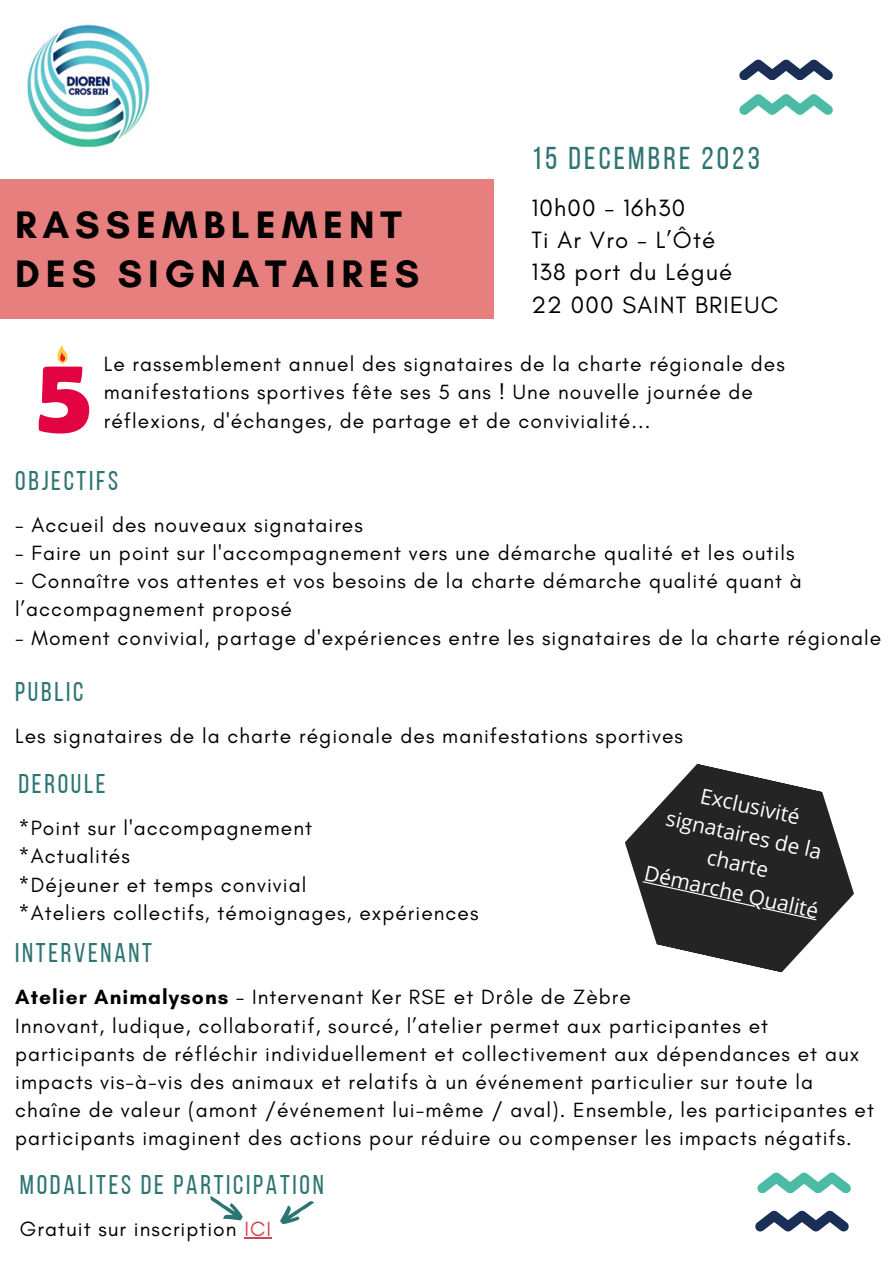
<style>
.page{position:relative;width:893px;height:1264px;background:#fff}
.page>*{position:absolute;margin:0;border:0;box-sizing:border-box;transform-origin:0 0}
.t1{font:700 39px "Glacial Indifference";letter-spacing:.15em;color:#000}
.t2{font:31.5px "Bebas Neue";letter-spacing:.1em;color:#2d7573}
.t3{font:27px "Bebas Neue";letter-spacing:.1em;color:#2d7573}
.t4{font:24px "Glacial Indifference";letter-spacing:.05em;color:#000}
.t5{font:21px/28px "Glacial Indifference";letter-spacing:.05em;color:#000}
.t6{font:21px "Open Sans";color:#fff}
.s1{font-weight:700}
.s2{color:#cf4354}
</style>
<div class="page">
<svg style="left:739px;top:94px;width:93px;height:20px"></svg>
<svg style="left:739px;top:60px;width:93px;height:20px"></svg>
<svg style="left:757px;top:1172px;width:93px;height:20px"></svg>
<svg style="left:755px;top:1210px;width:93px;height:20px"></svg>
<div style="left:0;top:179px;width:493px;height:140px;background:#e77f7e"></div>
<svg style="left:244px;top:1237px;width:28px;height:1px"></svg>
<img style="left:27px;top:24px;width:123px;height:124px">
<svg style="left:625px;top:764px;width:229px;height:208px;fill:#242424"></svg>
<svg style="left:210px;top:1196px;width:33px;height:25px"></svg>
<svg style="left:280px;top:1201px;width:34px;height:24px"></svg>
<svg style="left:39px;top:345px;width:50px;height:88px"></svg>
<div style="left:642px;top:881px;width:174px;height:39px;background:#242424"></div>
<p class="t1" style="left:15px;top:201px;width:388px">RASSEMBLEMENT</p>
<p class="t1" style="left:15px;top:250px;width:405px">DES SIGNATAIRES</p>
<p class="t2" style="left:531px;top:145px;width:230px">15 DECEMBRE 2023</p>
<p class="t4" style="left:531px;top:193px;width:155px">10h00 - 16h30</p>
<p class="t4" style="left:531px;top:225px;width:185px">Ti Ar Vro - L’Ôté</p>
<p class="t4" style="left:531px;top:257px;width:202px">138 port du Légué</p>
<p class="t4" style="left:531px;top:290px;width:248px">22 000 SAINT BRIEUC</p>
<p class="t5" style="left:104px;top:350px;width:682px">Le rassemblement annuel des signataires de la charte régionale des manifestations sportives fête ses 5 ans ! Une nouvelle journée de réflexions, d'échanges, de partage et de convivialité...</p>
<p class="t3" style="left:15px;top:469px;width:104px">OBJECTIFS</p>
<p class="t5" style="left:15px;top:510px;width:349px">- Accueil des nouveaux signataires</p>
<p class="t5" style="left:15px;top:538px;width:780px">- Faire un point sur l'accompagnement vers une démarche qualité et les outils</p>
<p class="t5" style="left:15px;top:566px;width:788px">- Connaître vos attentes et vos besoins de la charte démarche qualité quant à l’accompagnement proposé</p>
<p class="t5" style="left:15px;top:623px;width:867px">- Moment convivial, partage d'expériences entre les signataires de la charte régionale</p>
<p class="t3" style="left:15px;top:681px;width:70px">PUBLIC</p>
<p class="t5" style="left:15px;top:721px;width:669px">Les signataires de la charte régionale des manifestations sportives</p>
<p class="t3" style="left:19px;top:773px;width:89px">DEROULE</p>
<p class="t5" style="left:19px;top:813px;width:295px">*Point sur l'accompagnement</p>
<p class="t5" style="left:19px;top:842px;width:113px">*Actualités</p>
<p class="t5" style="left:19px;top:870px;width:289px">*Déjeuner et temps convivial</p>
<p class="t5" style="left:19px;top:898px;width:461px">*Ateliers collectifs, témoignages, expériences</p>
<p class="t6" style="left:703px;top:781px;width:103px;rotate:12deg">Exclusivité</p>
<p class="t6" style="left:669px;top:803px;width:160px;rotate:12deg">signataires de la</p>
<p class="t6" style="left:710px;top:842px;width:64px;rotate:12deg">charte</p>
<p class="t6" style="left:647px;top:858px;width:179px;rotate:12deg">Démarche Qualité</p>
<p class="t3" style="left:15px;top:941px;width:138px">INTERVENANT</p>
<p class="t5" style="left:15px;top:983px;width:617px"><span class="s1">Atelier Animalysons</span> - Intervenant Ker RSE et Drôle de Zèbre</p>
<p class="t5" style="left:15px;top:1011px;width:860px">Innovant, ludique, collaboratif, sourcé, l’atelier permet aux participantes et participants de réfléchir individuellement et collectivement aux dépendances et aux impacts vis-à-vis des animaux et relatifs à un événement particulier sur toute la chaîne de valeur (amont /événement lui-même / aval). Ensemble, les participantes et participants imaginent des actions pour réduire ou compenser les impacts négatifs.</p>
<p class="t3" style="left:20px;top:1173px;width:305px">MODALITES DE PARTICIPATION</p>
<p class="t5" style="left:20px;top:1214px;width:252px">Gratuit sur inscription <span class="s2">ICI</span></p>
</div>
